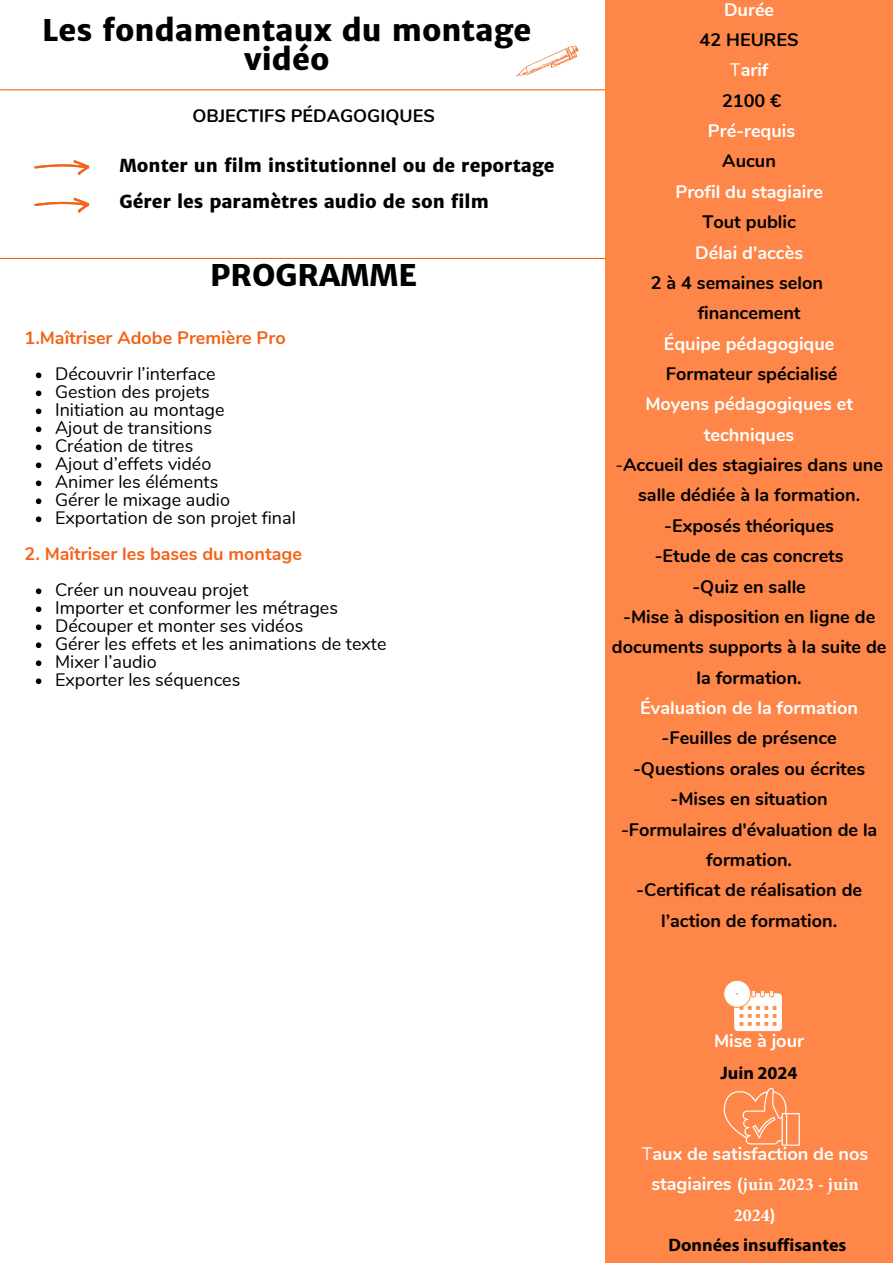
<style>
.page{position:relative;width:893px;height:1264px;background:#fff}
.page>*{position:absolute;margin:0;border:0;box-sizing:border-box;transform-origin:0 0}
.t1{font:800 30px/29.2px "Merriweather Sans";color:#000;text-align:center}
.t2{font:700 18px/30.3px "Nunito";color:#000;text-align:center}
.t3{font:18px "Nunito";color:#000}
.t4{font:700 18px/30.3px "Nunito";color:#fff;text-align:center}
.t5{font:800 18px "Merriweather Sans";color:#000}
.t6{font:700 18px "Nunito";color:#f26419}
.s1{font-weight:400}
.s2{font-family:"Myriad Pro";color:#000}
.s3{font-family:"Minion Pro"}
</style>
<div class="page">
<hr style="left:1px;top:89px;width:891px;height:1px;background:#f26419">
<hr style="left:0;top:258px;width:605px;height:1px;background:#f26419">
<div style="left:605px;top:0;width:287px;height:1262px;background:#fd8648"></div>
<svg style="left:516px;top:45px;width:62px;height:31px"></svg>
<svg style="left:723px;top:980px;width:58px;height:51px"></svg>
<svg style="left:723px;top:1087px;width:76px;height:58px"></svg>
<svg style="left:34px;top:160px;width:55px;height:15px"></svg>
<svg style="left:34px;top:198px;width:55px;height:14px"></svg>
<svg style="left:36px;top:372px;width:5px;height:6px"></svg>
<svg style="left:36px;top:390px;width:5px;height:6px"></svg>
<svg style="left:36px;top:408px;width:5px;height:6px"></svg>
<svg style="left:36px;top:426px;width:5px;height:6px"></svg>
<svg style="left:36px;top:444px;width:5px;height:6px"></svg>
<svg style="left:36px;top:462px;width:5px;height:6px"></svg>
<svg style="left:36px;top:480px;width:5px;height:6px"></svg>
<svg style="left:36px;top:498px;width:5px;height:6px"></svg>
<svg style="left:36px;top:516px;width:5px;height:6px"></svg>
<svg style="left:36px;top:588px;width:5px;height:6px"></svg>
<svg style="left:36px;top:606px;width:5px;height:6px"></svg>
<svg style="left:36px;top:624px;width:5px;height:6px"></svg>
<svg style="left:36px;top:642px;width:5px;height:6px"></svg>
<svg style="left:36px;top:660px;width:5px;height:6px"></svg>
<svg style="left:36px;top:678px;width:5px;height:6px"></svg>
<p class="t1" style="left:42px;top:15px;width:491px">Les fondamentaux du montage vidéo</p>
<p class="t2" style="left:192px;top:101px;width:244px">OBJECTIFS PÉDAGOGIQUES</p>
<p class="t5" style="left:119px;top:154px;width:436px">Monter un film institutionnel ou de reportage</p>
<p class="t5" style="left:119px;top:190px;width:371px">Gérer les paramètres audio de son film</p>
<p class="t1" style="left:210px;top:260px;width:208px">PROGRAMME</p>
<p class="t6" style="left:25px;top:326px;width:263px">1.Maîtriser Adobe Première Pro</p>
<p class="t3" style="left:55px;top:362px;width:162px">Découvrir l’interface</p>
<p class="t3" style="left:55px;top:380px;width:156px">Gestion des projets</p>
<p class="t3" style="left:55px;top:398px;width:171px">Initiation au montage</p>
<p class="t3" style="left:55px;top:416px;width:158px">Ajout de transitions</p>
<p class="t3" style="left:55px;top:434px;width:140px">Création de titres</p>
<p class="t3" style="left:55px;top:452px;width:158px">Ajout d’effets vidéo</p>
<p class="t3" style="left:55px;top:470px;width:165px">Animer les éléments</p>
<p class="t3" style="left:55px;top:488px;width:176px">Gérer le mixage audio</p>
<p class="t3" style="left:55px;top:506px;width:242px">Exportation de son projet final</p>
<p class="t6" style="left:25px;top:542px;width:279px">2. Maîtriser les bases du montage</p>
<p class="t3" style="left:55px;top:578px;width:195px">Créer un nouveau projet</p>
<p class="t3" style="left:55px;top:596px;width:284px">Importer et conformer les métrages</p>
<p class="t3" style="left:55px;top:614px;width:250px">Découper et monter ses vidéos</p>
<p class="t3" style="left:55px;top:632px;width:333px">Gérer les effets et les animations de texte</p>
<p class="t3" style="left:55px;top:650px;width:103px">Mixer l’audio</p>
<p class="t3" style="left:55px;top:668px;width:187px">Exporter les séquences</p>
<p class="t4" style="left:724px;top:-5px;width:52px">Durée</p>
<p class="t2" style="left:699px;top:25px;width:100px">42 HEURES</p>
<p class="t4" style="left:729px;top:55px;width:40px"><span class="s1">T</span>arif</p>
<p class="t2" style="left:722px;top:86px;width:61px">2100 €</p>
<p class="t4" style="left:707px;top:116px;width:89px">Pré-requis</p>
<p class="t2" style="left:722px;top:146px;width:55px">Aucun</p>
<p class="t4" style="left:675px;top:177px;width:149px">Profil du stagiaire</p>
<p class="t2" style="left:702px;top:207px;width:95px">Tout public</p>
<p class="t4" style="left:695px;top:237px;width:109px">Délai d'accès</p>
<p class="t2" style="left:697px;top:268px;width:127px;text-align:left;text-indent:-47px">2 à 4 semaines selon financement</p>
<p class="t4" style="left:663px;top:328px;width:172px">Équipe pédagogique</p>
<p class="t2" style="left:665px;top:359px;width:173px">Formateur spécialisé</p>
<p class="t4" style="left:645px;top:389px;width:209px">Moyens pédagogiques et techniques</p>
<p class="t2" style="left:615px;top:450px;width:269px"><span class="s1">-</span>Accueil des stagiaires dans une salle dédiée à la formation.</p>
<p class="t2" style="left:664px;top:511px;width:171px">-Exposés théoriques</p>
<p class="t2" style="left:654px;top:541px;width:190px">-Etude de cas concrets</p>
<p class="t2" style="left:692px;top:571px;width:115px">-Quiz en salle</p>
<p class="t2" style="left:612px;top:602px;width:276px">-Mise à disposition en ligne de documents supports à la suite de la formation.</p>
<p class="t4" style="left:640px;top:693px;width:219px">Évaluation de la formation</p>
<p class="t2" style="left:661px;top:723px;width:177px">-Feuilles de présence</p>
<p class="t2" style="left:633px;top:753px;width:234px">-Questions orales ou écrites</p>
<p class="t2" style="left:670px;top:784px;width:159px">-Mises en situation</p>
<p class="t2" style="left:621px;top:814px;width:258px">-Formulaires d'évaluation de la formation.</p>
<p class="t2" style="left:636px;top:875px;width:227px">-Certificat de réalisation de l’action de formation.</p>
<p class="t4" style="left:714px;top:1025px;width:91px;line-height:31.3px">Mise à jour<br><span class="s2">Juin 2024</span></p>
<p class="t4" style="left:641px;top:1138px;width:228px"><span class="s1">T</span>aux de satisfaction de nos stagiaires (<span class="s3">juin 2023 - juin<br>2024</span>)<br><span class="s2">Données insuffisantes</span></p>
</div>
